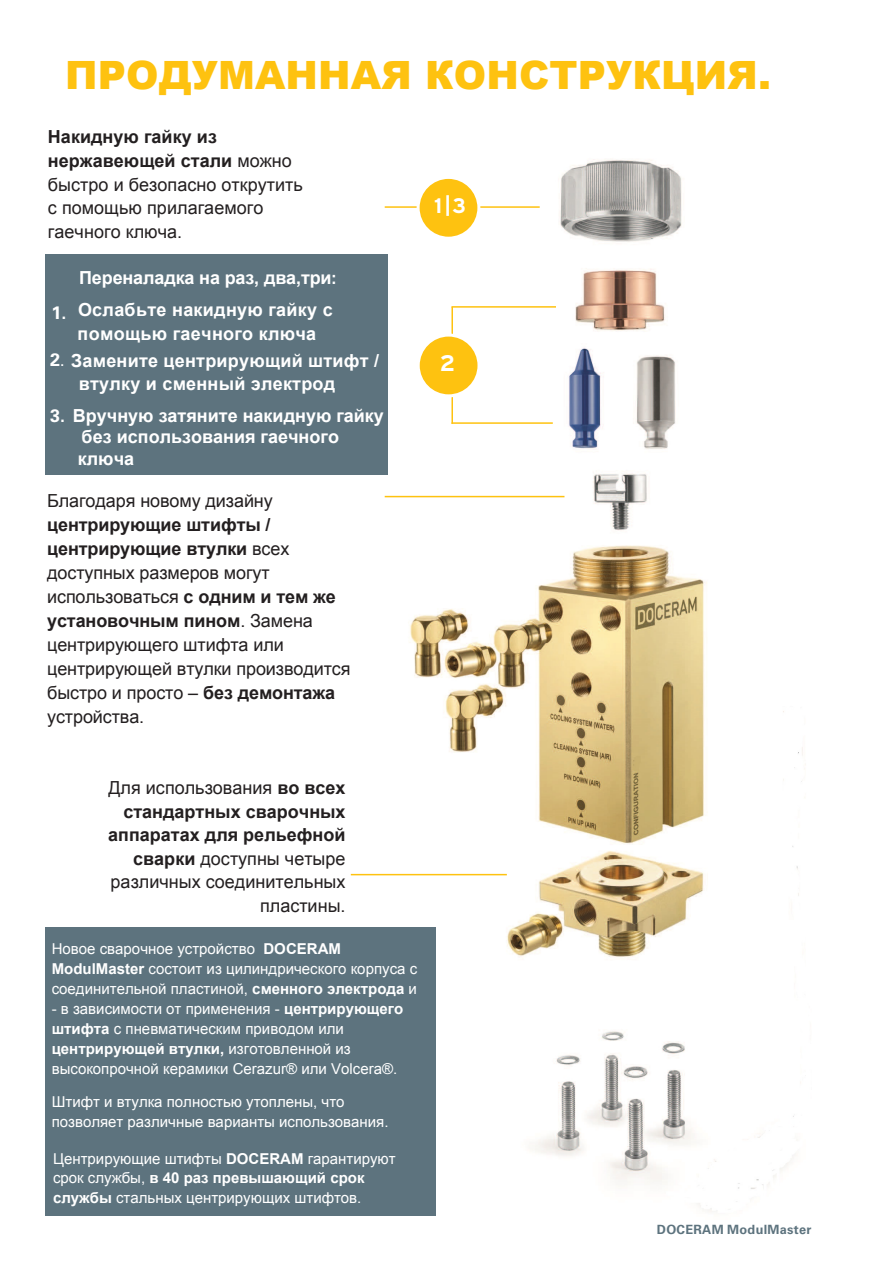
<style>
.page{position:relative;width:893px;height:1263px;background:#fff}
.page>*{position:absolute;margin:0;border:0;box-sizing:border-box;transform-origin:0 0}
.t1{font:900 39px "Arial";letter-spacing:.005em;color:#fec210}
.t2{font:700 22.5px "Interstate";color:#fff}
.t3{font:700 21px "Interstate";color:#fff}
.t4{font:18px/23.5px "Arial";letter-spacing:-.005em;color:#231f20}
.t5{font:700 18px/23.7px "Arial";letter-spacing:.015em;color:#fff}
.t6{font:700 18px "Arial";letter-spacing:-.005em;color:#fff}
.t7{font:15px/19.8px "Arial";color:#fff}
.t8{font:700 12.75px "Univers LT Std";letter-spacing:.02em;color:#5d737e}
.s1{font-weight:700}
.s2{font-family:"Univers LT Std"}
.s3{font-family:"Univers LT Std";font-size:13.5px}
</style>
<div class="page">
<img style="left:322px;top:159px;width:484px;height:1053px">
<div style="left:45px;top:254px;width:342px;height:221px;background:#5d737e"></div>
<div style="left:45px;top:928px;width:391px;height:288px;background:#5d737e"></div>
<hr style="left:385px;top:206px;width:63px;height:2px;background:#fec210">
<hr style="left:476px;top:206px;width:64px;height:2px;background:#fec210">
<div style="left:418px;top:177px;width:61px;height:61px;background:#fec210;border-radius:50%"></div>
<div style="left:417px;top:176px;width:63px;height:64px;border:3px solid #fff;border-radius:50%"></div>
<hr style="left:451px;top:307px;width:2px;height:117px;background:#fec210">
<hr style="left:451px;top:306px;width:105px;height:2px;background:#fec210">
<hr style="left:451px;top:422px;width:102px;height:2px;background:#fec210">
<div style="left:418px;top:335px;width:61px;height:61px;background:#fec210;border-radius:50%"></div>
<div style="left:417px;top:334px;width:63px;height:63px;border:3px solid #fff;border-radius:50%"></div>
<hr style="left:385px;top:496px;width:179px;height:1px;background:#fec210">
<hr style="left:351px;top:874px;width:156px;height:1px;background:#fec210">
<h1 class="t1" style="left:65px;top:47px;width:707px">ПРОДУМАННАЯ КОНСТРУКЦИЯ.</h1>
<p class="t4" style="left:48px;top:126px;width:257px"><span class="s1">Накидную гайку из нержавеющей стали</span> можно быстро и безопасно открутить с помощью прилагаемого гаечного ключа.</p>
<h3 class="t3" style="left:434px;top:194px;width:33px">1|3</h3>
<p class="t6" style="left:79px;top:265px;width:259px">Переналадка на раз, два,три<span class="s2">:</span></p>
<p class="t5" style="left:51px;top:299px;width:283px;text-align:center"><span class="s2">1.</span> Ослабьте накидную гайку с помощью гаечного ключа</p>
<p class="t5" style="left:79px;top:349px;width:302px;text-indent:-29px"><span class="s2">2</span><span class="s3">.</span> Замените центрирующий штифт / втулку и сменный электрод</p>
<p class="t5" style="left:78px;top:406px;width:308px;line-height:21.5px;text-indent:-28px"><span class="s2">3.</span> Вручную затяните накидную гайку без использования гаечного ключа</p>
<p class="t4" style="left:47px;top:489px;width:227px">Благодаря новому дизайну</p>
<p class="t4" style="left:47px;top:513px;width:305px;line-height:24px"><span class="s1">центрирующие штифты / центрирующие втулки</span> всех доступных размеров могут использоваться <span class="s1">с одним и тем же установочным пином</span>. Замена центрирующего штифта или центрирующей втулки производится быстро и просто – <span class="s1">без демонтажа </span>устройства.</p>
<p class="t4" style="left:108px;top:776px;width:239px;text-align:right">Для использования <span class="s1">во всех стандартных сварочных аппаратах для рельефной сварки</span> доступны четыре различных соединительных пластины.</p>
<p class="t7" style="left:52px;top:939px;width:367px">Новое сварочное устройство <span class="s1">DOCERAM<br>ModulMaster</span> состоит из цилиндрического корпуса с соединительной пластиной, <span class="s1">сменного электрода</span> и</p>
<p class="t7" style="left:52px;top:999px;width:353px">- в зависимости от применения - <span class="s1">центрирующего штифта</span> с пневматическим приводом или <span class="s1">центрирующей втулки,</span> изготовленной из высокопрочной керамики Cerazur® или Volcera®.</p>
<p class="t7" style="left:52px;top:1092px;width:338px">Штифт и втулка полностью утоплены, что позволяет различные варианты использования.</p>
<p class="t7" style="left:53px;top:1149px;width:344px">Центрирующие штифты <span class="s1">DOCERAM</span> гарантируют срок службы, <span class="s1">в 40 раз превышающий срок службы</span> стальных центрирующих штифтов.</p>
<h2 class="t2" style="left:440px;top:351px;width:17px">2</h2>
<p class="t8" style="left:657px;top:1222px;width:156px">DOCERAM ModulMaster</p>
</div>
